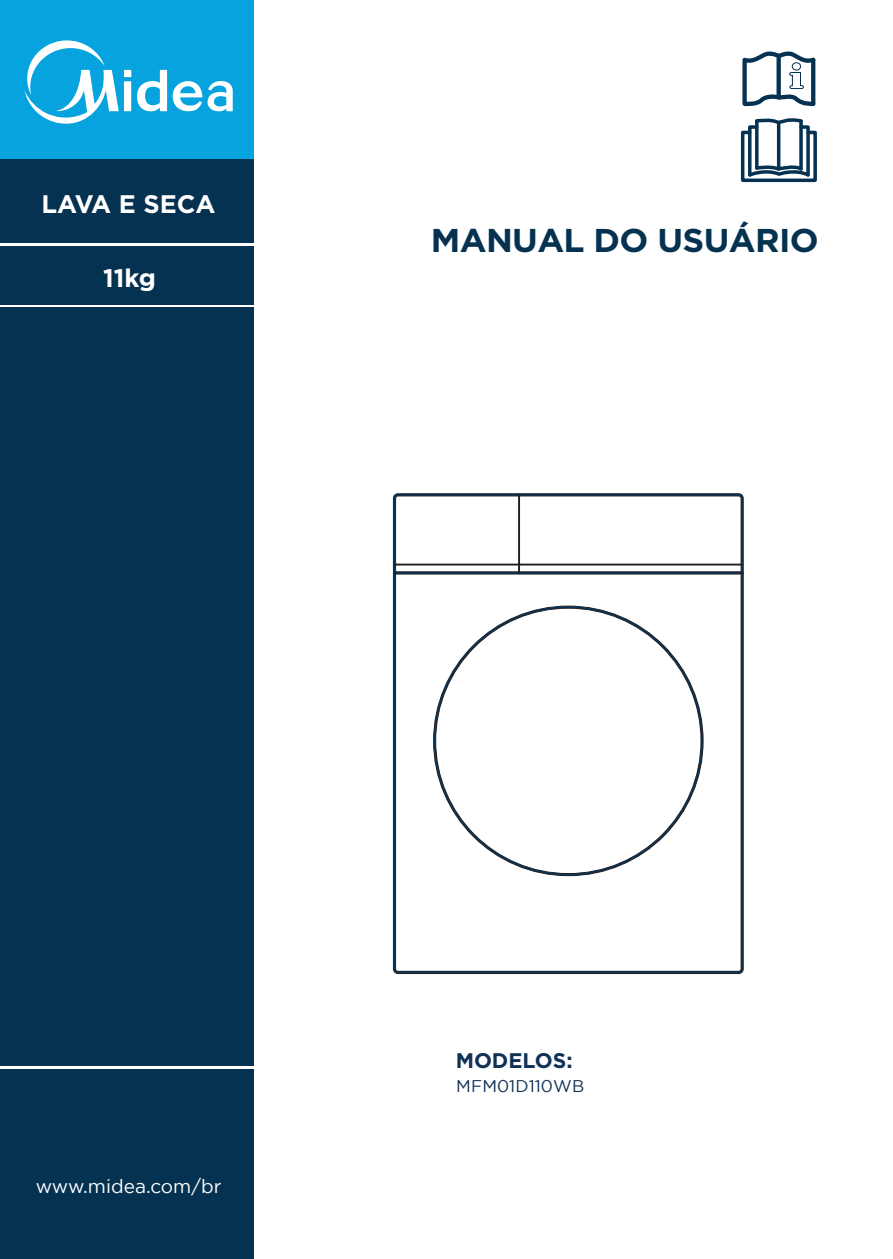
<style>
.page{position:relative;width:893px;height:1259px;background:#fff}
.page>*{position:absolute;margin:0;border:0;box-sizing:border-box;transform-origin:0 0}
.t1{font:700 33px "Gotham";letter-spacing:-.02em;color:#063251}
.t2{font:700 25.5px "Gotham";color:#fff}
.t3{font:700 21px "Gotham";color:#103156}
.t4{font:19.2px "Gotham";color:#fff}
.t5{font:16.8px "Gotham";letter-spacing:.005em;color:#103156}
</style>
<div class="page">
<div style="left:0;top:158px;width:254px;height:1101px;background:#063251"></div>
<hr style="left:0;top:243px;width:254px;height:3px;background:#fff">
<div style="left:0;top:0;width:254px;height:158px;background:#06a3df"></div>
<svg style="left:25px;top:40px;width:208px;height:84px"></svg>
<svg style="left:742px;top:51px;width:74px;height:56px"></svg>
<svg style="left:740px;top:118px;width:77px;height:65px"></svg>
<hr style="left:0;top:305px;width:254px;height:2px;background:#fff">
<hr style="left:0;top:1066px;width:254px;height:2px;background:#fff">
<svg style="left:393px;top:494px;width:350px;height:479px"></svg>
<svg style="left:433px;top:606px;width:270px;height:269px"></svg>
<svg style="left:394px;top:494px;width:349px;height:78px"></svg>
<div style="left:393px;top:572px;width:350px;height:2px;border:1px solid #231f20"></div>
<h2 class="t2" style="left:42px;top:189px;width:175px">LAVA E SECA</h2>
<h2 class="t2" style="left:103px;top:263px;width:54px">11kg</h2>
<h1 class="t1" style="left:431px;top:222px;width:389px">MANUAL DO USUÁRIO</h1>
<p class="t4" style="left:36px;top:1179px;width:187px">www.midea.com/br</p>
<p class="t3" style="left:456px;top:1048px;width:118px">MODELOS:</p>
<p class="t5" style="left:456px;top:1080px;width:130px">MFM01D110WB</p>
</div>
